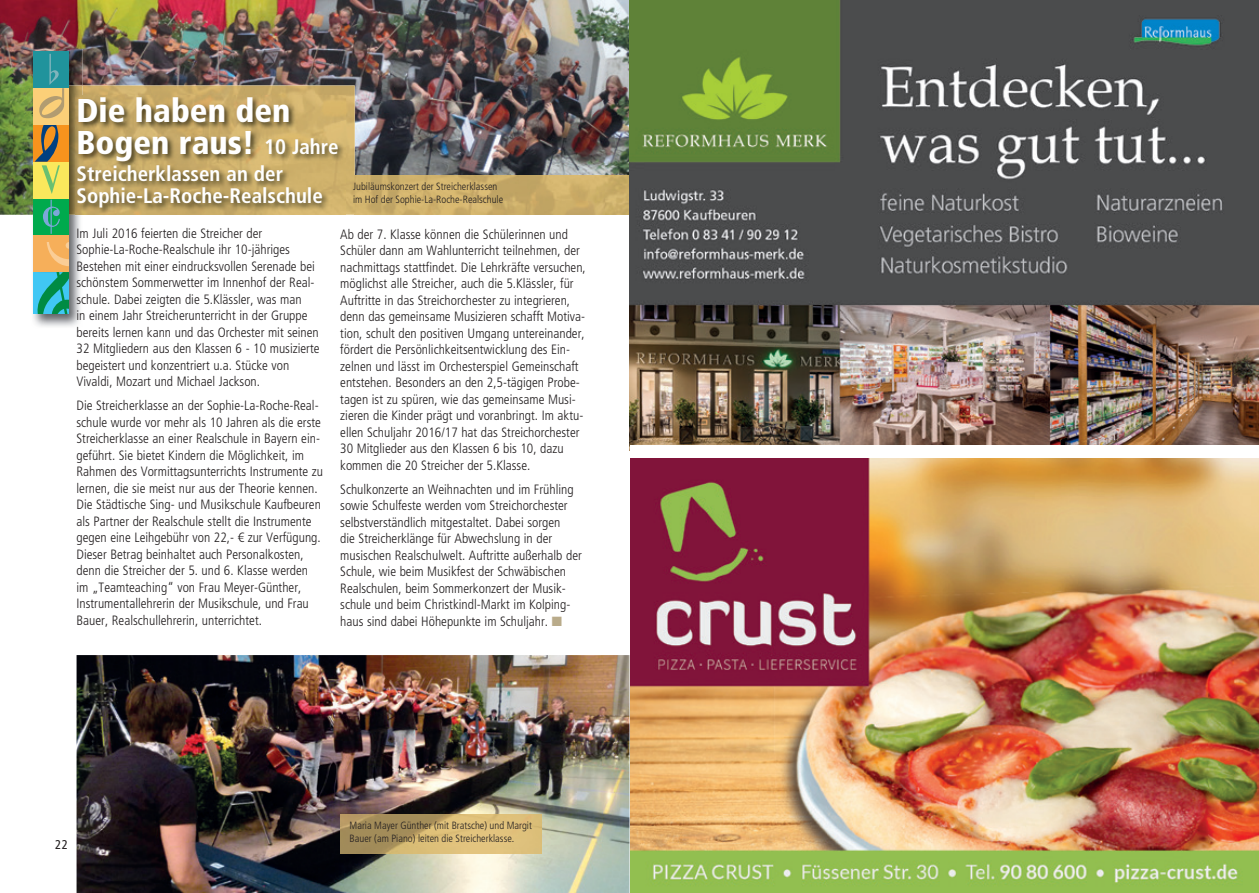
<style>
.page{position:relative;width:1259px;height:893px;background:#fff}
.page>*{position:absolute;margin:0;border:0;box-sizing:border-box;transform-origin:0 0}
.t1{font:900 condensed 33px/31.5px "Frutiger LT Pro";color:#fff}
.t2{font:700 condensed 21px/22.5px "Frutiger LT";color:#fff}
.t3{font:300 condensed 13.5px/16.5px "Frutiger LT";color:#231f20}
.t4{font:condensed 12.75px "Frutiger LT";color:#231f20}
.t5{font:300 condensed 10.5px/12.6px "Frutiger LT";color:#231f20}
.s1{font-family:"Frutiger LT";font-weight:700;font-size:21px}
.s2{color:#b9ab8a}
</style>
<div class="page">
<img style="left:0;top:0;width:629px;height:215px">
<img style="left:356px;top:175px;width:273px;height:40px">
<img style="left:82px;top:85px;width:273px;height:130px">
<img style="left:355px;top:175px;width:1px;height:40px">
<img style="left:630px;top:458px;width:629px;height:435px">
<img style="left:629px;top:0;width:630px;height:451px">
<img style="left:31px;top:49px;width:51px;height:278px">
<div style="left:33px;top:51px;width:35px;height:37px;background:#20939c"></div>
<div style="left:33px;top:125px;width:35px;height:37px;background:#f7931d"></div>
<div style="left:33px;top:199px;width:35px;height:36px;background:#00aa4d"></div>
<svg style="left:43px;top:200px;width:17px;height:34px"></svg>
<div style="left:33px;top:235px;width:35px;height:37px;background:#f6af5a"></div>
<svg style="left:47px;top:242px;width:21px;height:24px"></svg>
<div style="left:33px;top:162px;width:35px;height:37px;background:#fae85c"></div>
<svg style="left:35px;top:125px;width:25px;height:69px"></svg>
<div style="left:33px;top:272px;width:35px;height:42px;background:#40c7f4"></div>
<svg style="left:37px;top:272px;width:31px;height:42px"></svg>
<div style="left:33px;top:88px;width:35px;height:37px;background:#fbcf78"></div>
<svg style="left:39px;top:54px;width:25px;height:64px"></svg>
<img style="left:77px;top:655px;width:552px;height:238px">
<img style="left:340px;top:814px;width:202px;height:40px">
<img style="left:76px;top:96px;width:270px;height:119px">
<div style="left:630px;top:445px;width:629px;height:13px;background:#fff"></div>
<h1 class="t1" style="left:77px;top:95px;width:264px">Die haben den<br>Bogen raus! <span class="s1">10 Jahre</span></h1>
<h2 class="t2" style="left:77px;top:162px;width:248px">Streicherklassen an der<br>Sophie-La-Roche-Realschule</h2>
<p class="t5" style="left:353px;top:181px;width:152px">Jubiläumskonzert der Streicherklassen im Hof der Sophie-La-Roche-Realschule</p>
<p class="t3" style="left:77px;top:225px;width:244px">Im Juli 2016 feierten die Streicher der Sophie-La-Roche-Realschule ihr 10-jähriges Bestehen mit einer eindrucksvollen Serenade bei schönstem Sommerwetter im Innenhof der Real&shy;schule. Dabei zeigten die 5.Klässler, was man<br>in einem Jahr Streicherunterricht in der Gruppe bereits lernen kann und das Orchester mit seinen 32 Mitgliedern aus den Klassen 6 - 10 musizierte begeistert und konzentriert u.a. Stücke von Vivaldi, Mozart und Michael Jackson.</p>
<p class="t3" style="left:77px;top:397px;width:248px">Die Streicherklasse an der Sophie-La-Roche-Real&shy;schule wurde vor mehr als 10 Jahren als die erste Streicherklasse an einer Realschule in Bayern ein&shy;geführt. Sie bietet Kindern die Möglichkeit, im Rahmen des Vormittagsunterrichts Instrumente zu lernen, die sie meist nur aus der Theorie kennen.<br>Die Städtische Sing- und Musikschule Kaufbeuren als Partner der Realschule stellt die Instrumente gegen eine Leihgebühr von 22,- € zur Verfügung.<br>Dieser Betrag beinhaltet auch Personalkosten, denn die Streicher der 5. und 6. Klasse werden im „Teamteaching“ von Frau Meyer-Günther, Instrumentallehrerin der Musikschule, und Frau Bauer, Realschullehrerin, unterrichtet.</p>
<p class="t3" style="left:340px;top:226px;width:247px">Ab der 7. Klasse können die Schülerinnen und Schüler dann am Wahlunterricht teilnehmen, der nachmittags stattfindet. Die Lehrkräfte versuchen, möglichst alle Streicher, auch die 5.Klässler, für Auftritte in das Streichorchester zu integrieren, denn das gemeinsame Musizieren schafft Motiva&shy;tion, schult den positiven Umgang untereinander, fördert die Persönlichkeitsentwicklung des Ein&shy;zelnen und lässt im Orchesterspiel Gemeinschaft entstehen. Besonders an den 2,5-tägigen Probe&shy;tagen ist zu spüren, wie das gemeinsame Musi&shy;zieren die Kinder prägt und voranbringt. Im aktu&shy;ellen Schuljahr 2016/17 hat das Streichorchester 30 Mitglieder aus den Klassen 6 bis 10, dazu kommen die 20 Streicher der 5.Klasse.</p>
<p class="t3" style="left:340px;top:481px;width:243px">Schulkonzerte an Weihnachten und im Frühling sowie Schulfeste werden vom Streichorchester selbstverständlich mitgestaltet. Dabei sorgen<br>die Streicherklänge für Abwechslung in der musischen Realschulwelt. Auftritte außerhalb der Schule, wie beim Musikfest der Schwäbischen Realschulen, beim Sommerkonzert der Musik&shy;schule und beim Christkindl-Markt im Kolping&shy;haus sind dabei Höhepunkte im Schuljahr. <span class="s2">■</span></p>
<p class="t4" style="left:55px;top:837px;width:14px">22</p>
<p class="t5" style="left:350px;top:820px;width:184px">Maria Mayer Günther (mit Bratsche) und Margit<br>Bauer (am Piano) leiten die Streicherklasse.</p>
</div>
